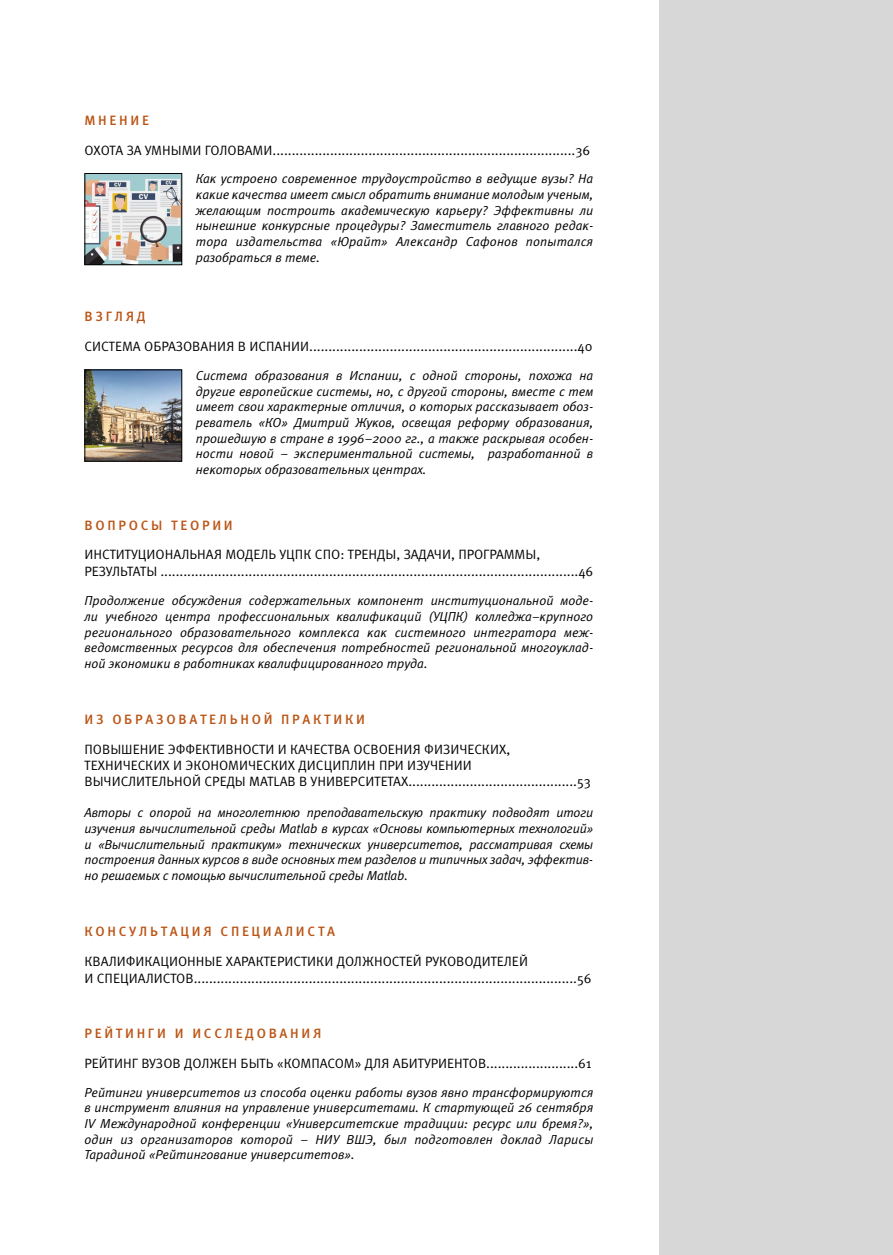
<style>
.page{position:relative;width:893px;height:1255px;background:#fff}
.page>*{position:absolute;margin:0;border:0;box-sizing:border-box;transform-origin:0 0}
.t1{font:13.5px/16.2px "Meta Pro";color:#000}
.t2{font:500 13.5px "Meta Pro";letter-spacing:.2em;color:#bb5414}
.t3{font:italic 13.05px/15.6px "Meta Normal C";color:#000;text-align:justify}
</style>
<div class="page">
<div style="left:659px;top:0;width:234px;height:1254px;background:#d7d7d7"></div>
<img style="left:86px;top:175px;width:94px;height:88px">
<div style="left:84px;top:173px;width:98px;height:92px;border:1px solid #000"></div>
<img style="left:86px;top:371px;width:94px;height:88px">
<div style="left:84px;top:369px;width:98px;height:92px;border:1px solid #000"></div>
<p class="t2" style="left:84px;top:111px;width:66px">МНЕНИЕ</p>
<p class="t1" style="left:84px;top:143px;width:507px">ОХОТА ЗА УМНЫМИ ГОЛОВАМИ...............................................................................36</p>
<p class="t3" style="left:196px;top:171px;width:399px">Как устроено современное трудоустройство в ведущие вузы? На какие качества имеет смысл обратить внимание молодым ученым, желающим построить академическую карьеру? Эффективны ли нынешние конкурсные процедуры? Заместитель главного редак&shy;тора издательства «Юрайт» Александр Сафонов попытался разобраться в теме.</p>
<p class="t2" style="left:84px;top:308px;width:63px">ВЗГЛЯД</p>
<p class="t1" style="left:84px;top:339px;width:510px">СИСТЕМА ОБРАЗОВАНИЯ В ИСПАНИИ......................................................................40</p>
<p class="t3" style="left:196px;top:367px;width:399px">Система образования в Испании, с одной стороны, похожа на другие европейские системы, но, с другой стороны, вместе с тем имеет свои характерные отличия, о которых рассказывает обоз&shy;реватель «КО» Дмитрий Жуков, освещая реформу образования, прошедшую в стране в 1996–2000 гг., а также раскрывая особен&shy;ности новой – экспериментальной системы, разработанной в некоторых образовательных центрах.</p>
<p class="t2" style="left:84px;top:516px;width:150px">ВОПРОСЫ ТЕОРИИ</p>
<p class="t1" style="left:84px;top:547px;width:510px">ИНСТИТУЦИОНАЛЬНАЯ МОДЕЛЬ УЦПК СПО: ТРЕНДЫ, ЗАДАЧИ, ПРОГРАММЫ,<br>РЕЗУЛЬТАТЫ .............................................................................................................46</p>
<p class="t3" style="left:84px;top:593px;width:511px">Продолжение обсуждения содержательных компонент институциональной моде&shy;ли учебного центра профессиональных квалификаций (УЦПК) колледжа–крупного регионального образовательного комплекса как системного интегратора меж&shy;ведомственных ресурсов для обеспечения потребностей региональной многоуклад&shy;ной экономики в работниках квалифицированного труда.</p>
<p class="t2" style="left:84px;top:710px;width:282px">ИЗ ОБРАЗОВАТЕЛЬНОЙ ПРАКТИКИ</p>
<p class="t1" style="left:84px;top:741px;width:508px">ПОВЫШЕНИЕ ЭФФЕКТИВНОСТИ И КАЧЕСТВА ОСВОЕНИЯ ФИЗИЧЕСКИХ,<br>ТЕХНИЧЕСКИХ И ЭКОНОМИЧЕСКИХ ДИСЦИПЛИН ПРИ ИЗУЧЕНИИ<br>ВЫЧИСЛИТЕЛЬНОЙ СРЕДЫ MATLAB В УНИВЕРСИТЕТАХ............................................53</p>
<p class="t3" style="left:84px;top:804px;width:510px">Авторы с опорой на многолетнюю преподавательскую практику подводят итоги изучения вычислительной среды Matlab в курсах «Основы компьютерных технологий» и «Вычислительный практикум» технических университетов, рассматривая схемы построения данных курсов в виде основных тем разделов и типичных задач, эффектив&shy;но решаемых с помощью вычислительной среды Matlab.</p>
<p class="t2" style="left:84px;top:922px;width:252px">КОНСУЛЬТАЦИЯ СПЕЦИАЛИСТА</p>
<p class="t1" style="left:84px;top:953px;width:509px">КВАЛИФИКАЦИОННЫЕ ХАРАКТЕРИСТИКИ ДОЛЖНОСТЕЙ РУКОВОДИТЕЛЕЙ<br>И СПЕЦИАЛИСТОВ....................................................................................................56</p>
<p class="t2" style="left:84px;top:1025px;width:238px">РЕЙТИНГИ И ИССЛЕДОВАНИЯ</p>
<p class="t1" style="left:84px;top:1055px;width:509px">РЕЙТИНГ ВУЗОВ ДОЛЖЕН БЫТЬ «КОМПАСОМ» ДЛЯ АБИТУРИЕНТОВ........................61</p>
<p class="t3" style="left:84px;top:1084px;width:510px">Рейтинги университетов из способа оценки работы вузов явно трансформируются в инструмент влияния на управление университетами. К стартующей 26 сентября IV Международной конференции «Университетские традиции: ресурс или бремя?», один из организаторов которой – НИУ ВШЭ, был подготовлен доклад Ларисы Тарадиной «Рейтингование университетов».</p>
</div>
